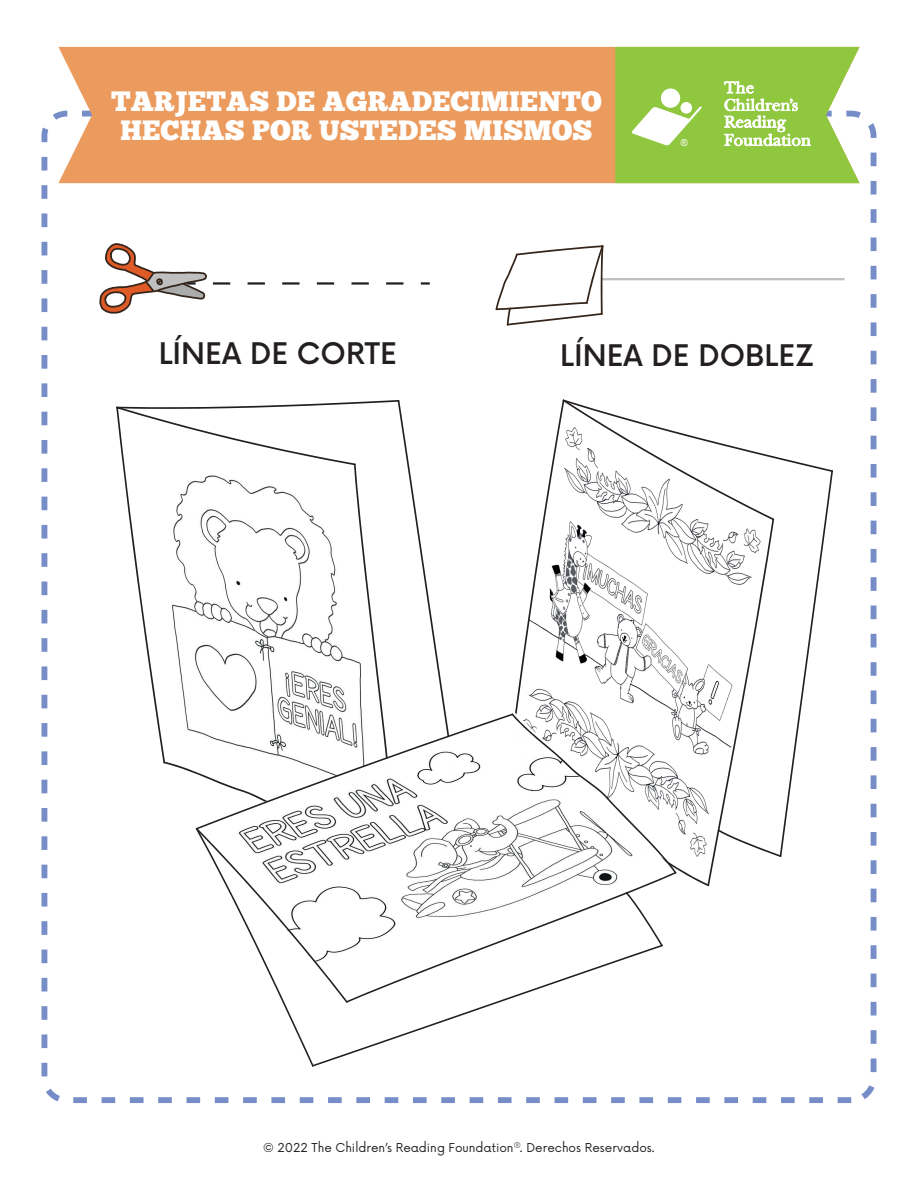
<style>
.page{position:relative;width:918px;height:1188px;background:#fff}
.page>*{position:absolute;margin:0;border:0;box-sizing:border-box;transform-origin:0 0}
.t1{font:500 28.95px "Now";color:#231f20}
.t2{font:27.9px/29.5px "Chunk Five";letter-spacing:.005em;color:#fff;text-align:center}
.t3{font:12px "Now";color:#231f20}
.t4{font:9.6px "Arial";color:#fff}
</style>
<div class="page">
<div style="left:42px;top:111px;width:834px;height:992px;border:6px dashed #778dc7;border-radius:22px"></div>
<div style="left:58px;top:47px;width:557px;height:136px;background:#ec9b5e"></div>
<svg style="left:615px;top:47px;width:245px;height:136px;background:#a1cf5e"></svg>
<svg style="left:495px;top:245px;width:109px;height:81px"></svg>
<svg style="left:116px;top:399px;width:717px;height:668px"></svg>
<svg style="left:421px;top:282px;width:9px;height:3px"></svg>
<svg style="left:99px;top:243px;width:305px;height:71px"></svg>
<hr style="left:601px;top:278px;width:244px;height:2px;background:#231f20">
<h2 class="t2" style="left:111px;top:87px;width:492px">TARJETAS DE AGRADECIMIENTO<br>HECHAS POR USTEDES MISMOS</h2>
<p class="t4" style="left:681px;top:136px;width:9px">®</p>
<h1 class="t1" style="left:159px;top:331px;width:240px">LÍNEA DE CORTE</h1>
<h1 class="t1" style="left:560px;top:333px;width:255px">LÍNEA DE DOBLEZ</h1>
<p class="t3" style="left:263px;top:1138px;width:393px">© 2022 The Children’s Reading Foundation<sup>®</sup>. Derechos Reservados.</p>
</div>
